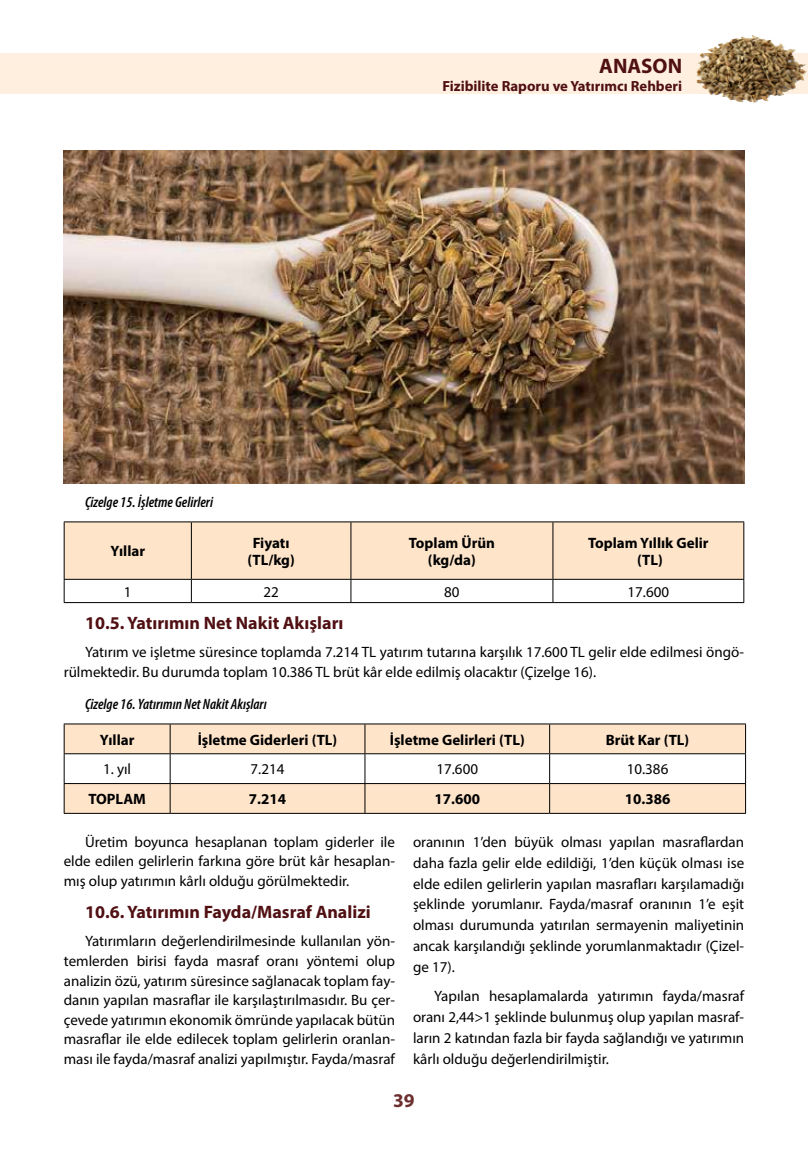
<style>
.page{position:relative;width:808px;height:1149px;background:#fff}
.page>*{position:absolute;margin:0;border:0;box-sizing:border-box;transform-origin:0 0}
.t1{font:700 21px "Myriad Pro";color:#501013}
.t2{font:700 19.5px "Myriad Pro";color:#6d2f2f}
.t3{font:700 18px "Myriad Pro";color:#501013}
.t4{font:15px/19.5px "Myriad Pro";color:#000;text-align:justify}
.t5{font:700 15px/17.2px "Myriad Pro";color:#000;text-align:center}
.t6{font:italic 600 condensed 15px "Myriad Pro";color:#000}
.t7{font:700 14.7px "Myriad Pro";color:#501013}
</style>
<div class="page">
<div style="left:0;top:53px;width:808px;height:41px;background:#feefdf"></div>
<img style="left:696px;top:36px;width:53px;height:45px">
<div style="left:65px;top:522px;width:678px;height:56px;background:#fee4c9"></div>
<hr style="left:64px;top:521px;width:127px;height:1px;background:#000">
<hr style="left:64px;top:522px;width:1px;height:56px;background:#000">
<hr style="left:191px;top:521px;width:160px;height:1px;background:#000">
<hr style="left:191px;top:522px;width:1px;height:56px;background:#000">
<hr style="left:351px;top:521px;width:202px;height:1px;background:#000">
<hr style="left:351px;top:522px;width:1px;height:56px;background:#000">
<hr style="left:553px;top:521px;width:191px;height:1px;background:#000">
<hr style="left:552px;top:522px;width:1px;height:56px;background:#000">
<hr style="left:743px;top:522px;width:1px;height:56px;background:#000">
<hr style="left:64px;top:578px;width:127px;height:1px;background:#000">
<hr style="left:191px;top:578px;width:160px;height:1px;background:#000">
<hr style="left:351px;top:578px;width:202px;height:1px;background:#000">
<hr style="left:553px;top:578px;width:191px;height:1px;background:#000">
<svg style="left:64px;top:579px;width:680px;height:23px"></svg>
<hr style="left:64px;top:602px;width:127px;height:1px;background:#000">
<hr style="left:191px;top:602px;width:160px;height:1px;background:#000">
<hr style="left:351px;top:602px;width:202px;height:1px;background:#000">
<hr style="left:553px;top:602px;width:191px;height:1px;background:#000">
<hr style="left:64px;top:723px;width:106px;height:1px;background:#000">
<hr style="left:170px;top:723px;width:195px;height:1px;background:#000">
<hr style="left:365px;top:723px;width:185px;height:1px;background:#000">
<hr style="left:550px;top:723px;width:196px;height:1px;background:#000">
<svg style="left:64px;top:724px;width:682px;height:88px"></svg>
<hr style="left:64px;top:812px;width:106px;height:1px;background:#000">
<hr style="left:170px;top:812px;width:195px;height:1px;background:#000">
<hr style="left:365px;top:812px;width:185px;height:1px;background:#000">
<hr style="left:550px;top:812px;width:196px;height:1px;background:#000">
<img style="left:64px;top:151px;width:680px;height:332px">
<h1 class="t1" style="left:599px;top:52px;width:84px">ANASON</h1>
<p class="t7" style="left:442px;top:76px;width:241px">Fizibilite Raporu ve Yatırımcı Rehberi</p>
<p class="t6" style="left:85px;top:492px;width:129px">Çizelge 15. İşletme Gelirleri</p>
<p class="t5" style="left:110px;top:542px;width:36px">Yıllar</p>
<p class="t5" style="left:247px;top:533px;width:49px">Fiyatı (TL/kg)</p>
<p class="t5" style="left:409px;top:533px;width:88px">Toplam Ürün (kg/da)</p>
<p class="t5" style="left:588px;top:533px;width:122px">Toplam Yıllık Gelir (TL)</p>
<p class="t4" style="left:124px;top:581px;width:9px">1</p>
<p class="t4" style="left:263px;top:581px;width:17px">22</p>
<p class="t4" style="left:444px;top:581px;width:17px">80</p>
<p class="t4" style="left:627px;top:581px;width:43px">17.600</p>
<p class="t3" style="left:85px;top:611px;width:260px">10.5. Yatırımın Net Nakit Akışları</p>
<p class="t4" style="left:64px;top:642px;width:682px;text-indent:21px">Yatırım ve işletme süresince toplamda 7.214 TL yatırım tutarına karşılık 17.600 TL gelir elde edilmesi öngö&shy;rülmektedir. Bu durumda toplam 10.386 TL brüt kâr elde edilmiş olacaktır (Çizelge 16).</p>
<p class="t6" style="left:85px;top:694px;width:183px">Çizelge 16. Yatırımın Net Nakit Akışları</p>
<p class="t5" style="left:100px;top:730px;width:36px">Yıllar</p>
<p class="t5" style="left:198px;top:730px;width:141px">İşletme Giderleri (TL)</p>
<p class="t5" style="left:390px;top:730px;width:136px">İşletme Gelirleri (TL)</p>
<p class="t5" style="left:606px;top:730px;width:85px">Brüt Kar (TL)</p>
<p class="t4" style="left:103px;top:759px;width:30px">1. yıl</p>
<p class="t4" style="left:251px;top:759px;width:35px">7.214</p>
<p class="t4" style="left:436px;top:759px;width:43px">17.600</p>
<p class="t4" style="left:627px;top:759px;width:43px">10.386</p>
<p class="t5" style="left:88px;top:789px;width:59px">TOPLAM</p>
<p class="t5" style="left:249px;top:789px;width:39px">7.214</p>
<p class="t5" style="left:434px;top:789px;width:47px">17.600</p>
<p class="t5" style="left:625px;top:789px;width:47px">10.386</p>
<p class="t4" style="left:64px;top:831px;width:333px;text-indent:21px">Üretim boyunca hesaplanan toplam giderler ile elde edilen gelirlerin farkına göre brüt kâr hesaplan&shy;mış olup yatırımın kârlı olduğu görülmektedir.</p>
<p class="t3" style="left:85px;top:900px;width:287px">10.6. Yatırımın Fayda/Masraf Analizi</p>
<p class="t4" style="left:64px;top:931px;width:333px;text-indent:21px">Yatırımların değerlendirilmesinde kullanılan yön&shy;temlerden birisi fayda masraf oranı yöntemi olup analizin özü, yatırım süresince sağlanacak toplam fay&shy;danın yapılan masraflar ile karşılaştırılmasıdır. Bu çer&shy;çevede yatırımın ekonomik ömründe yapılacak bütün masraflar ile elde edilecek toplam gelirlerin oranlan&shy;ması ile fayda/masraf analizi yapılmıştır. Fayda/masraf</p>
<p class="t4" style="left:413px;top:830px;width:333px;line-height:20.9px">oranının 1’den büyük olması yapılan masraflardan daha fazla gelir elde edildiği, 1’den küçük olması ise elde edilen gelirlerin yapılan masrafları karşılamadığı şeklinde yorumlanır. Fayda/masraf oranının 1’e eşit olması durumunda yatırılan sermayenin maliyetinin ancak karşılandığı şeklinde yorumlanmaktadır (Çizel&shy;ge 17).</p>
<p class="t4" style="left:413px;top:985px;width:333px;line-height:20.9px;text-indent:21px">Yapılan hesaplamalarda yatırımın fayda/masraf oranı 2,44&gt;1 şeklinde bulunmuş olup yapılan masraf&shy;ların 2 katından fazla bir fayda sağlandığı ve yatırımın kârlı olduğu değerlendirilmiştir.</p>
<h2 class="t2" style="left:393px;top:1087px;width:23px">39</h2>
</div>
